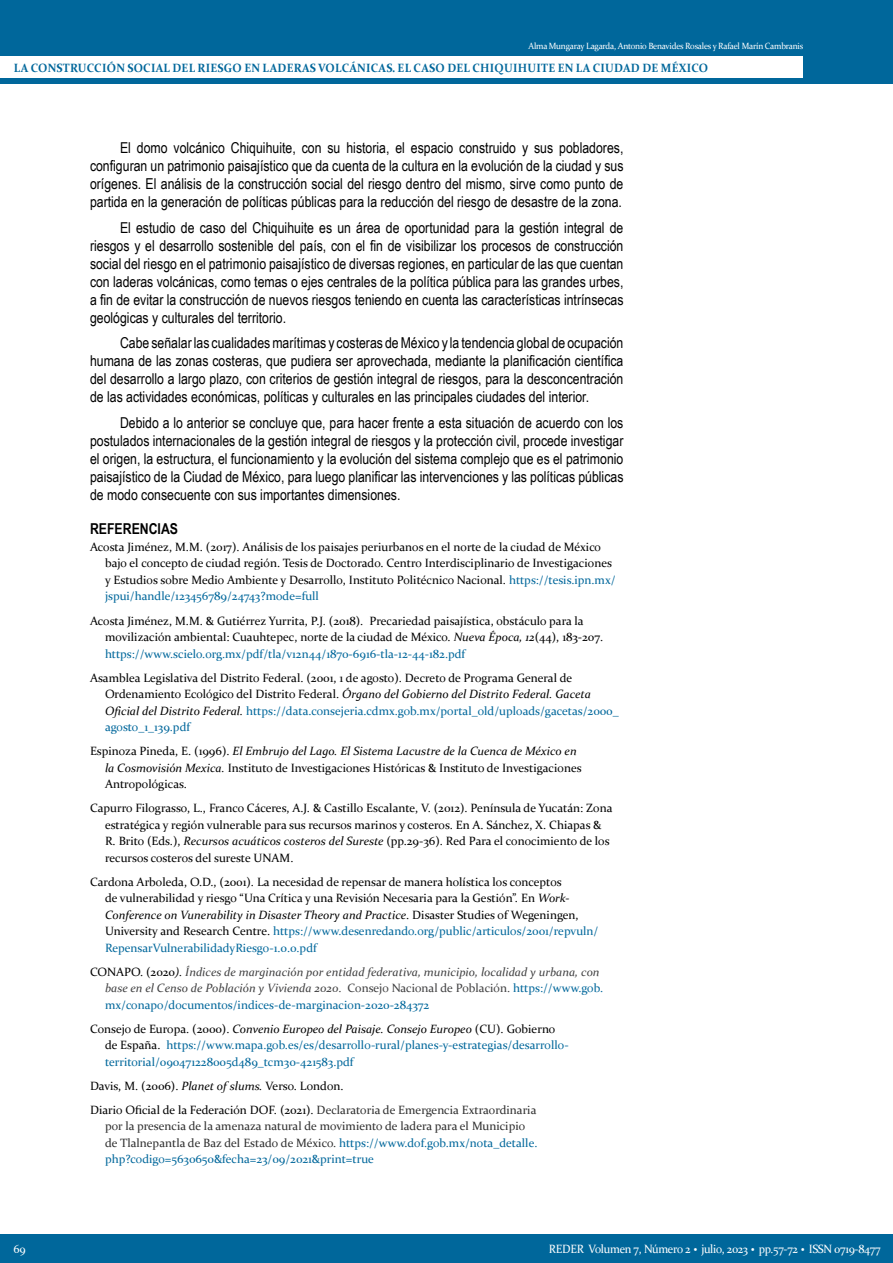
<style>
.page{position:relative;width:893px;height:1263px;background:#fff}
.page>*{position:absolute;margin:0;border:0;box-sizing:border-box;transform-origin:0 0}
.Cuerpo{font:15px/18px "Arial Narrow";color:#000;text-align:justify}
.Subtítulos{font:700 15px "Arial Narrow";color:#000}
.Referencias{font:12px/16.5px "Constantia";color:#000}
.Referencias-2{font:12px/16.5px "Constantia";color:#2f2f2f}
.Referencias-3{font:italic 12px/16.5px "Constantia";color:#404041}
.Referencias-4{font:12px/16.5px "Constantia";color:#00679b}
.t1{font:700 12px "Constantia";letter-spacing:.02em;color:#00679b;scale:.95 1}
.t2{font:12px "Constantia";letter-spacing:-.025em;color:#fff;scale:.95 1}
.t3{font:9px "Constantia";letter-spacing:-.025em;color:#fff;scale:.95 1}
.s1{color:#00679b}
.s2{font-style:italic}
.s3{font-style:normal;color:#000}
.s4{color:#000}
.s5{font-style:normal}
.s6{font-style:normal;color:#00679b}
.s7{font-style:italic;color:#000}
.s8{font-weight:700;font-size:18px}
</style>
<div class="page">
<div style="left:0;top:0;width:893px;height:84px;background:#00679b"></div>
<div style="left:0;top:56px;width:803px;height:22px;background:#fff"></div>
<div style="left:0;top:1234px;width:893px;height:29px;background:#00679b"></div>
<p class="t3" style="left:528px;top:40px;width:291px">Alma Mungaray Lagarda, Antonio Benavides Rosales y Rafael Marín Cambranis</p>
<p class="t1" style="left:14px;top:59px;width:733px">LA CONSTRUCCIÓN SOCIAL DEL RIESGO EN LADERAS VOLCÁNICAS. EL CASO DEL CHIQUIHUITE EN LA CIUDAD DE MÉXICO</p>
<p class="Cuerpo" style="left:90px;top:139px;width:535px;text-indent:30px">El domo volcánico Chiquihuite, con su historia, el espacio construido y sus pobladores, configuran un patrimonio paisajístico que da cuenta de la cultura en la evolución de la ciudad y sus orígenes. El análisis de la construcción social del riesgo dentro del mismo, sirve como punto de partida en la generación de políticas públicas para la reducción del riesgo de desastre de la zona.</p>
<p class="Cuerpo" style="left:90px;top:218px;width:535px;text-indent:30px">El estudio de caso del Chiquihuite es un área de oportunidad para la gestión integral de riesgos y el desarrollo sostenible del país, con el fin de visibilizar los procesos de construcción social del riesgo en el patrimonio paisajístico de diversas regiones, en particular de las que cuentan con laderas volcánicas, como temas o ejes centrales de la política pública para las grandes urbes, a fin de evitar la construcción de nuevos riesgos teniendo en cuenta las características intrínsecas geológicas y culturales del territorio.</p>
<p class="Cuerpo" style="left:90px;top:334px;width:535px;text-indent:30px">Cabe señalar las cualidades marítimas y costeras de México y la tendencia global de ocupación humana de las zonas costeras, que pudiera ser aprovechada, mediante la planificación científica del desarrollo a largo plazo, con criterios de gestión integral de riesgos, para la desconcentración de las actividades económicas, políticas y culturales en las principales ciudades del interior.</p>
<p class="Cuerpo" style="left:90px;top:413px;width:535px;text-indent:30px">Debido a lo anterior se concluye que, para hacer frente a esta situación de acuerdo con los postulados internacionales de la gestión integral de riesgos y la protección civil, procede investigar el origen, la estructura, el funcionamiento y la evolución del sistema complejo que es el patrimonio paisajístico de la Ciudad de México, para luego planificar las intervenciones y las políticas públicas de modo consecuente con sus importantes dimensiones.</p>
<p class="Subtítulos" style="left:90px;top:518px;width:90px">REFERENCIAS</p>
<p class="Referencias" style="left:105px;top:538px;width:512px;text-indent:-15px">Acosta Jiménez, M.M. (2017). Análisis de los paisajes periurbanos en el norte de la ciudad de México bajo el concepto de ciudad región. Tesis de Doctorado. Centro Interdisciplinario de Investigaciones y Estudios sobre Medio Ambiente y Desarrollo, Instituto Politécnico Nacional. <span class="s1">https://tesis.ipn.mx/ jspui/handle/123456789/24743?mode=full</span></p>
<p class="Referencias" style="left:105px;top:612px;width:500px;text-indent:-15px">Acosta Jiménez, M.M. &amp; Gutiérrez Yurrita, P.J. (2018). Precariedad paisajística, obstáculo para la movilización ambiental: Cuauhtepec, norte de la ciudad de México. <span class="s2">Nueva Época, 12</span>(44), 183-207. <span class="s1">https://www.scielo.org.mx/pdf/tla/v12n44/1870-6916-tla-12-44-182.pdf</span></p>
<p class="Referencias" style="left:105px;top:669px;width:515px;text-indent:-15px">Asamblea Legislativa del Distrito Federal. (2001, 1 de agosto). Decreto de Programa General de Ordenamiento Ecológico del Distrito Federal. <span class="s2">Órgano del Gobierno del Distrito Federal. Gaceta Oficial del Distrito Federal.</span> <span class="s1">https://data.consejeria.cdmx.gob.mx/portal_old/uploads/gacetas/2000_ agosto_1_139.pdf</span></p>
<p class="Referencias" style="left:105px;top:742px;width:478px;text-indent:-15px">Espinoza Pineda, E. (1996). <span class="s2">El Embrujo del Lago. El Sistema Lacustre de la Cuenca de México en la Cosmovisión Mexica.</span> Instituto de Investigaciones Históricas &amp; Instituto de Investigaciones<br>Antropológicas.</p>
<p class="Referencias" style="left:105px;top:799px;width:509px;text-indent:-15px">Capurro Filograsso, L., Franco Cáceres, A.J. &amp; Castillo Escalante, V. (2012). Península de Yucatán: Zona estratégica y región vulnerable para sus recursos marinos y costeros. En A. Sánchez, X. Chiapas &amp; R. Brito (Eds.), <span class="s2">Recursos acuáticos costeros del Sureste</span> (pp.29-36). Red Para el conocimiento de los recursos costeros del sureste UNAM.</p>
<p class="Referencias" style="left:105px;top:873px;width:495px;text-indent:-15px">Cardona Arboleda, O.D., (2001). La necesidad de repensar de manera holística los conceptos<br>de vulnerabilidad y riesgo “Una Crítica y una Revisión Necesaria para la Gestión”. En <span class="s2">Work-Conference on Vunerability in Disaster Theory and Practice</span>. Disaster Studies of Wegeningen, University and Research Centre. <span class="s1">https://www.desenredando.org/public/articulos/2001/repvuln/ RepensarVulnerabilidadyRiesgo-1.0.0.pdf</span></p>
<p class="Referencias-3" style="left:105px;top:963px;width:500px;text-indent:-15px"><span class="s3">CONAPO. (2020</span><span class="s4">).</span> Índices de marginación por entidad federativa, municipio, localidad y urbana, con base en el Censo de Población y Vivienda 2020<span class="s5">. Consejo Nacional de Población.</span> <span class="s6">https://www.gob. mx/conapo/documentos/indices-de-marginacion-2020-284372</span></p>
<p class="Referencias-4" style="left:105px;top:1020px;width:465px;text-indent:-15px"><span class="s4">Consejo de Europa. (2000).</span> <span class="s7">Convenio Europeo del Paisaje. Consejo Europeo</span> <span class="s4">(CU). Gobierno de España.</span> https://www.mapa.gob.es/es/desarrollo-rural/planes-y-estrategias/desarrollo&shy;territorial/090471228005d489_tcm30-421583.pdf</p>
<p class="Referencias" style="left:90px;top:1077px;width:255px">Davis, M. (2006). <span class="s2">Planet of slums.</span> Verso. London.</p>
<p class="Referencias-2" style="left:105px;top:1101px;width:434px;text-indent:-15px"><span class="s4">Diario Oficial de la Federación DOF. (2021).</span> Declaratoria de Emergencia Extraordinaria por la presencia de la amenaza natural de movimiento de ladera para el Municipio de Tlalnepantla de Baz del Estado de México. <span class="s1">https://www.dof.gob.mx/nota_detalle. php?codigo=5630650&amp;fecha=23/09/2021&amp;print=true</span></p>
<p class="t2" style="left:14px;top:1241px;width:14px">69</p>
<p class="t2" style="left:549px;top:1240px;width:351px">REDER Volumen 7, Número 2 <span class="s8">·</span> julio, 2023 <span class="s8">·</span> pp.57-72 <span class="s8">·</span> ISSN 0719-8477</p>
</div>
